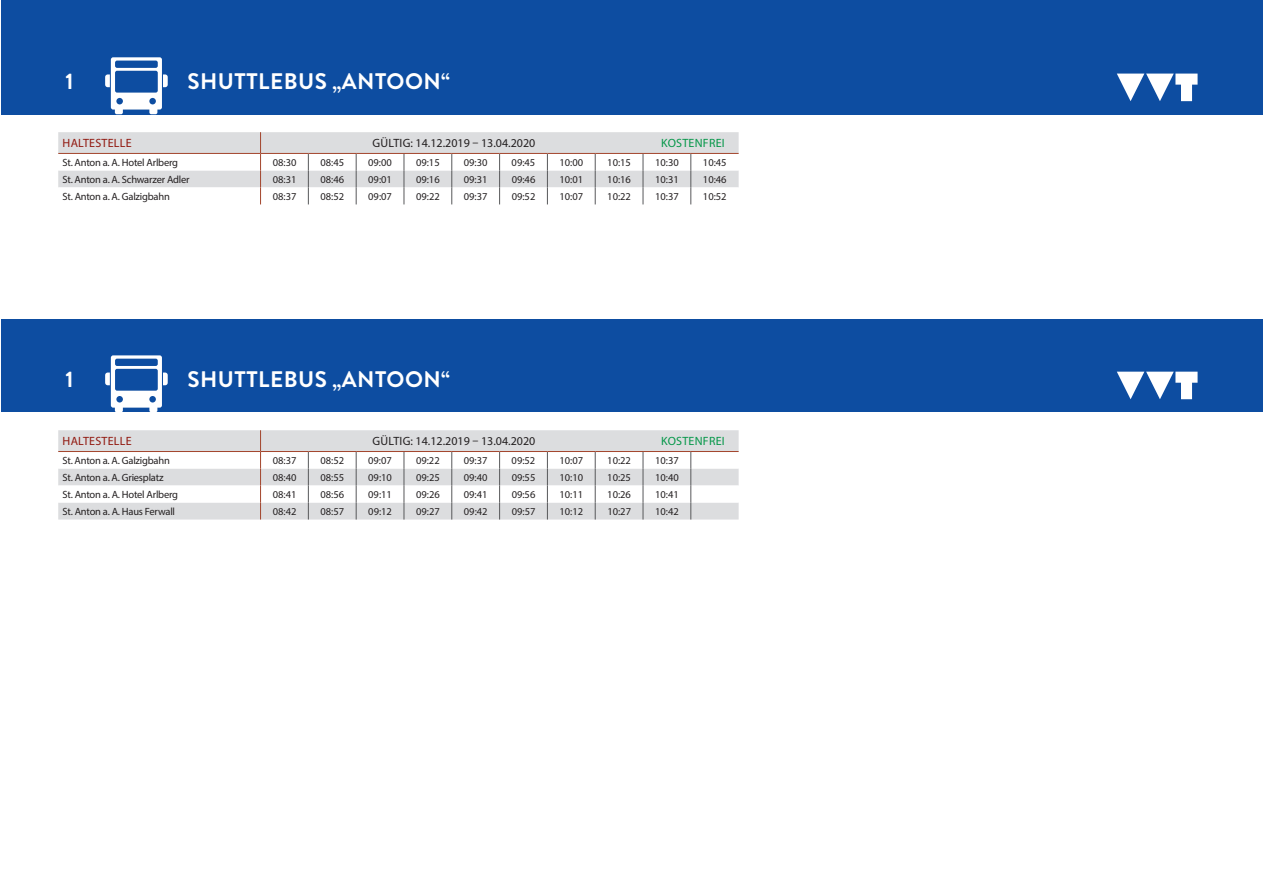
<style>
.page{position:relative;width:1263px;height:893px;background:#fff}
.page>*{position:absolute;margin:0;border:0;box-sizing:border-box;transform-origin:0 0}
.t1{font:700 22.5px "Brandon Grotesque";letter-spacing:.02em;color:#fff}
.t2{font:12px "Myriad Pro";color:#231f20}
.t3{font:12px "Myriad Pro";letter-spacing:.02em;color:#91180f}
.t4{font:12px "Myriad Pro";letter-spacing:.02em;color:#059749}
.t5{font:10.5px "Myriad Pro";color:#231f20}
.t6{font:10.5px "Myriad Pro";letter-spacing:-.02em;color:#231f20}
</style>
<div class="page">
<svg style="left:58px;top:132px;width:681px;height:72px"></svg>
<hr style="left:58px;top:153px;width:203px;height:1px;background:#a3452c">
<hr style="left:261px;top:153px;width:47px;height:1px;background:#a3452c">
<hr style="left:308px;top:153px;width:48px;height:1px;background:#a3452c">
<hr style="left:356px;top:153px;width:48px;height:1px;background:#a3452c">
<hr style="left:404px;top:153px;width:48px;height:1px;background:#a3452c">
<hr style="left:452px;top:153px;width:48px;height:1px;background:#a3452c">
<hr style="left:500px;top:153px;width:47px;height:1px;background:#a3452c">
<hr style="left:547px;top:153px;width:48px;height:1px;background:#a3452c">
<hr style="left:595px;top:153px;width:48px;height:1px;background:#a3452c">
<hr style="left:643px;top:153px;width:48px;height:1px;background:#a3452c">
<hr style="left:691px;top:153px;width:48px;height:1px;background:#a3452c">
<svg style="left:58px;top:430px;width:681px;height:90px"></svg>
<hr style="left:58px;top:451px;width:203px;height:1px;background:#a3452c">
<hr style="left:261px;top:451px;width:47px;height:1px;background:#a3452c">
<hr style="left:308px;top:451px;width:48px;height:1px;background:#a3452c">
<hr style="left:356px;top:451px;width:48px;height:1px;background:#a3452c">
<hr style="left:404px;top:451px;width:48px;height:1px;background:#a3452c">
<hr style="left:452px;top:451px;width:48px;height:1px;background:#a3452c">
<hr style="left:500px;top:451px;width:47px;height:1px;background:#a3452c">
<hr style="left:547px;top:451px;width:48px;height:1px;background:#a3452c">
<hr style="left:595px;top:451px;width:48px;height:1px;background:#a3452c">
<hr style="left:643px;top:451px;width:48px;height:1px;background:#a3452c">
<hr style="left:691px;top:451px;width:48px;height:1px;background:#a3452c">
<div style="left:1px;top:0;width:1261px;height:114px;background:#0d4da1"></div>
<div style="left:1px;top:320px;width:1261px;height:92px;background:#0d4da1"></div>
<svg style="left:1117px;top:74px;width:80px;height:27px"></svg>
<svg style="left:1117px;top:372px;width:80px;height:27px"></svg>
<svg style="left:105px;top:57px;width:63px;height:57px"></svg>
<svg style="left:105px;top:355px;width:63px;height:57px"></svg>
<h1 class="t1" style="left:65px;top:66px;width:10px">1</h1>
<h1 class="t1" style="left:188px;top:66px;width:264px">SHUTTLEBUS „ANTOON“</h1>
<p class="t3" style="left:63px;top:136px;width:71px">HALTESTELLE</p>
<p class="t2" style="left:373px;top:136px;width:164px">GÜLTIG: 14.12.2019 – 13.04.2020</p>
<p class="t4" style="left:661px;top:136px;width:65px">KOSTENFREI</p>
<p class="t6" style="left:62px;top:156px;width:117px">St. Anton a. A. Hotel Arlberg</p>
<p class="t5" style="left:273px;top:156px;width:25px">08:30</p>
<p class="t5" style="left:320px;top:156px;width:25px">08:45</p>
<p class="t5" style="left:368px;top:156px;width:25px">09:00</p>
<p class="t5" style="left:416px;top:156px;width:25px">09:15</p>
<p class="t5" style="left:464px;top:156px;width:25px">09:30</p>
<p class="t5" style="left:512px;top:156px;width:25px">09:45</p>
<p class="t5" style="left:559px;top:156px;width:25px">10:00</p>
<p class="t5" style="left:607px;top:156px;width:25px">10:15</p>
<p class="t5" style="left:655px;top:156px;width:25px">10:30</p>
<p class="t5" style="left:703px;top:156px;width:25px">10:45</p>
<p class="t6" style="left:63px;top:173px;width:129px">St. Anton a. A. Schwarzer Adler</p>
<p class="t5" style="left:273px;top:173px;width:25px">08:31</p>
<p class="t5" style="left:320px;top:173px;width:25px">08:46</p>
<p class="t5" style="left:368px;top:173px;width:25px">09:01</p>
<p class="t5" style="left:416px;top:173px;width:25px">09:16</p>
<p class="t5" style="left:464px;top:173px;width:25px">09:31</p>
<p class="t5" style="left:512px;top:173px;width:25px">09:46</p>
<p class="t5" style="left:559px;top:173px;width:25px">10:01</p>
<p class="t5" style="left:607px;top:173px;width:25px">10:16</p>
<p class="t5" style="left:655px;top:173px;width:25px">10:31</p>
<p class="t5" style="left:703px;top:173px;width:25px">10:46</p>
<p class="t6" style="left:63px;top:190px;width:109px">St. Anton a. A. Galzigbahn</p>
<p class="t5" style="left:273px;top:190px;width:25px">08:37</p>
<p class="t5" style="left:320px;top:190px;width:25px">08:52</p>
<p class="t5" style="left:368px;top:190px;width:25px">09:07</p>
<p class="t5" style="left:416px;top:190px;width:25px">09:22</p>
<p class="t5" style="left:464px;top:190px;width:25px">09:37</p>
<p class="t5" style="left:512px;top:190px;width:25px">09:52</p>
<p class="t5" style="left:559px;top:190px;width:25px">10:07</p>
<p class="t5" style="left:607px;top:190px;width:25px">10:22</p>
<p class="t5" style="left:655px;top:190px;width:25px">10:37</p>
<p class="t5" style="left:703px;top:190px;width:25px">10:52</p>
<h1 class="t1" style="left:65px;top:364px;width:10px">1</h1>
<h1 class="t1" style="left:188px;top:364px;width:264px">SHUTTLEBUS „ANTOON“</h1>
<p class="t3" style="left:63px;top:434px;width:71px">HALTESTELLE</p>
<p class="t2" style="left:373px;top:434px;width:164px">GÜLTIG: 14.12.2019 – 13.04.2020</p>
<p class="t4" style="left:661px;top:434px;width:65px">KOSTENFREI</p>
<p class="t6" style="left:62px;top:454px;width:109px">St. Anton a. A. Galzigbahn</p>
<p class="t5" style="left:273px;top:454px;width:25px">08:37</p>
<p class="t5" style="left:320px;top:454px;width:25px">08:52</p>
<p class="t5" style="left:368px;top:454px;width:25px">09:07</p>
<p class="t5" style="left:416px;top:454px;width:25px">09:22</p>
<p class="t5" style="left:464px;top:454px;width:25px">09:37</p>
<p class="t5" style="left:512px;top:454px;width:25px">09:52</p>
<p class="t5" style="left:559px;top:454px;width:25px">10:07</p>
<p class="t5" style="left:607px;top:454px;width:25px">10:22</p>
<p class="t5" style="left:655px;top:454px;width:25px">10:37</p>
<p class="t6" style="left:63px;top:471px;width:103px">St. Anton a. A. Griesplatz</p>
<p class="t5" style="left:273px;top:471px;width:25px">08:40</p>
<p class="t5" style="left:320px;top:471px;width:25px">08:55</p>
<p class="t5" style="left:368px;top:471px;width:25px">09:10</p>
<p class="t5" style="left:416px;top:471px;width:25px">09:25</p>
<p class="t5" style="left:464px;top:471px;width:25px">09:40</p>
<p class="t5" style="left:512px;top:471px;width:25px">09:55</p>
<p class="t5" style="left:559px;top:471px;width:25px">10:10</p>
<p class="t5" style="left:607px;top:471px;width:25px">10:25</p>
<p class="t5" style="left:655px;top:471px;width:25px">10:40</p>
<p class="t6" style="left:63px;top:488px;width:117px">St. Anton a. A. Hotel Arlberg</p>
<p class="t5" style="left:273px;top:488px;width:25px">08:41</p>
<p class="t5" style="left:320px;top:488px;width:25px">08:56</p>
<p class="t5" style="left:368px;top:488px;width:25px">09:11</p>
<p class="t5" style="left:416px;top:488px;width:25px">09:26</p>
<p class="t5" style="left:464px;top:488px;width:25px">09:41</p>
<p class="t5" style="left:512px;top:488px;width:25px">09:56</p>
<p class="t5" style="left:559px;top:488px;width:25px">10:11</p>
<p class="t5" style="left:607px;top:488px;width:25px">10:26</p>
<p class="t5" style="left:655px;top:488px;width:25px">10:41</p>
<p class="t6" style="left:63px;top:505px;width:114px">St. Anton a. A. Haus Ferwall</p>
<p class="t5" style="left:273px;top:505px;width:25px">08:42</p>
<p class="t5" style="left:320px;top:505px;width:25px">08:57</p>
<p class="t5" style="left:368px;top:505px;width:25px">09:12</p>
<p class="t5" style="left:416px;top:505px;width:25px">09:27</p>
<p class="t5" style="left:464px;top:505px;width:25px">09:42</p>
<p class="t5" style="left:512px;top:505px;width:25px">09:57</p>
<p class="t5" style="left:559px;top:505px;width:25px">10:12</p>
<p class="t5" style="left:607px;top:505px;width:25px">10:27</p>
<p class="t5" style="left:655px;top:505px;width:25px">10:42</p>
</div>
